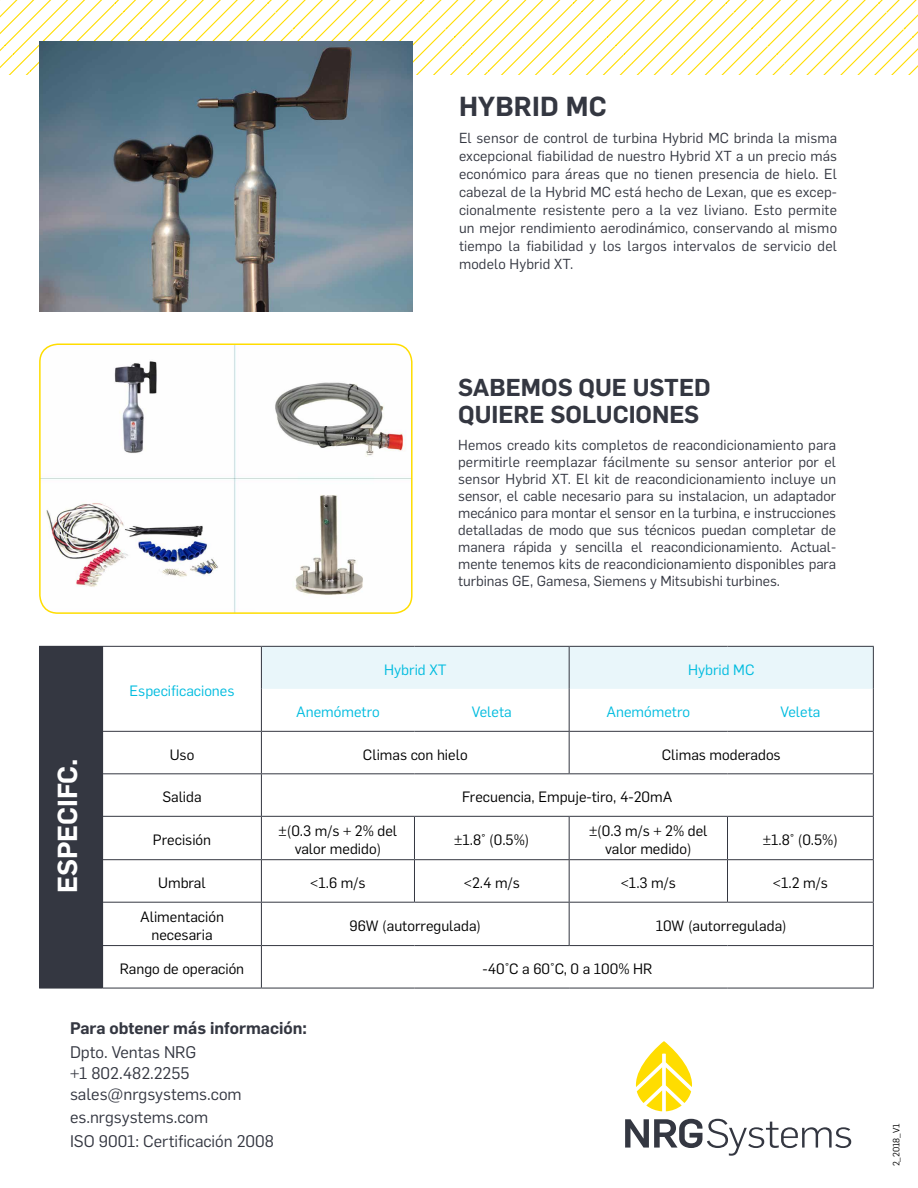
<style>
.page{position:relative;width:918px;height:1188px;background:#fff}
.page>*{position:absolute;margin:0;border:0;box-sizing:border-box;transform-origin:0 0}
.t1{font:600 27px "Flama";color:#fff}
.t2{font:600 27px "Flama";letter-spacing:.01em;color:#343741}
.t3{font:600 24px/27px "Flama";color:#343741}
.t4{font:16.5px/21px "Flama";color:#343741}
.t5{font:600 16.5px "Flama";color:#343741}
.t6{font:14.7px/17.7px "Flama";color:#000;text-align:center}
.t7{font:14.7px "Flama";color:#00bcdf}
.t8{font:14.25px/17.1px "Flama";color:#343741;text-align:justify}
.t9{font:9px "Flama";color:#000}
</style>
<div class="page">
<svg style="left:0;top:0;width:918px;height:74px"></svg>
<img style="left:39px;top:41px;width:374px;height:270px">
<img style="left:40px;top:344px;width:370px;height:269px">
<div style="left:39px;top:344px;width:374px;height:270px;border:2px solid #fd0;border-radius:18px"></div>
<svg style="left:636px;top:1041px;width:56px;height:70px"></svg>
<svg style="left:625px;top:1119px;width:226px;height:37px"></svg>
<div style="left:39px;top:646px;width:64px;height:342px;background:#343741"></div>
<div style="left:262px;top:647px;width:611px;height:42px;background:#e9f6fa"></div>
<hr style="left:261px;top:732px;width:1px;height:41px;background:#343741">
<hr style="left:569px;top:732px;width:1px;height:41px;background:#343741">
<hr style="left:261px;top:774px;width:1px;height:42px;background:#343741">
<hr style="left:102px;top:816px;width:159px;height:1px;background:#343741">
<hr style="left:261px;top:816px;width:153px;height:1px;background:#343741">
<hr style="left:261px;top:817px;width:1px;height:42px;background:#343741">
<hr style="left:414px;top:816px;width:155px;height:1px;background:#343741">
<hr style="left:414px;top:817px;width:1px;height:42px;background:#343741">
<hr style="left:569px;top:816px;width:159px;height:1px;background:#343741">
<hr style="left:569px;top:817px;width:1px;height:42px;background:#343741">
<hr style="left:728px;top:816px;width:146px;height:1px;background:#343741">
<hr style="left:727px;top:817px;width:1px;height:42px;background:#343741">
<hr style="left:102px;top:859px;width:159px;height:1px;background:#343741">
<hr style="left:261px;top:859px;width:153px;height:1px;background:#343741">
<hr style="left:261px;top:860px;width:1px;height:42px;background:#343741">
<hr style="left:414px;top:859px;width:155px;height:1px;background:#343741">
<hr style="left:414px;top:860px;width:1px;height:42px;background:#343741">
<hr style="left:569px;top:859px;width:159px;height:1px;background:#343741">
<hr style="left:569px;top:860px;width:1px;height:42px;background:#343741">
<hr style="left:728px;top:859px;width:146px;height:1px;background:#343741">
<hr style="left:727px;top:860px;width:1px;height:42px;background:#343741">
<hr style="left:102px;top:902px;width:159px;height:1px;background:#343741">
<hr style="left:261px;top:902px;width:153px;height:1px;background:#343741">
<hr style="left:261px;top:903px;width:1px;height:42px;background:#343741">
<hr style="left:414px;top:902px;width:155px;height:1px;background:#343741">
<hr style="left:569px;top:902px;width:159px;height:1px;background:#343741">
<hr style="left:569px;top:903px;width:1px;height:42px;background:#343741">
<hr style="left:728px;top:902px;width:146px;height:1px;background:#343741">
<hr style="left:102px;top:945px;width:159px;height:1px;background:#343741">
<hr style="left:261px;top:945px;width:153px;height:1px;background:#343741">
<hr style="left:261px;top:946px;width:1px;height:42px;background:#343741">
<hr style="left:414px;top:945px;width:155px;height:1px;background:#343741">
<hr style="left:569px;top:945px;width:159px;height:1px;background:#343741">
<hr style="left:728px;top:945px;width:146px;height:1px;background:#343741">
<hr style="left:39px;top:988px;width:64px;height:1px;background:#343741">
<hr style="left:261px;top:731px;width:153px;height:1px;background:#343741">
<hr style="left:414px;top:731px;width:155px;height:1px;background:#343741">
<hr style="left:102px;top:773px;width:159px;height:1px;background:#343741">
<hr style="left:261px;top:773px;width:153px;height:1px;background:#343741">
<hr style="left:414px;top:773px;width:155px;height:1px;background:#343741">
<hr style="left:569px;top:773px;width:159px;height:1px;background:#343741">
<hr style="left:728px;top:773px;width:146px;height:1px;background:#343741">
<hr style="left:261px;top:647px;width:1px;height:42px;background:#343741">
<hr style="left:261px;top:689px;width:1px;height:42px;background:#343741">
<hr style="left:102px;top:731px;width:159px;height:1px;background:#343741">
<hr style="left:103px;top:646px;width:158px;height:1px;background:#343741">
<hr style="left:261px;top:646px;width:153px;height:1px;background:#343741">
<hr style="left:414px;top:646px;width:155px;height:1px;background:#343741">
<hr style="left:873px;top:732px;width:1px;height:41px;background:#343741">
<hr style="left:873px;top:774px;width:1px;height:42px;background:#343741">
<hr style="left:873px;top:817px;width:1px;height:42px;background:#343741">
<hr style="left:873px;top:860px;width:1px;height:42px;background:#343741">
<hr style="left:873px;top:903px;width:1px;height:42px;background:#343741">
<hr style="left:873px;top:946px;width:1px;height:42px;background:#343741">
<hr style="left:103px;top:988px;width:158px;height:1px;background:#343741">
<hr style="left:261px;top:988px;width:153px;height:1px;background:#343741">
<hr style="left:414px;top:988px;width:155px;height:1px;background:#343741">
<hr style="left:569px;top:988px;width:159px;height:1px;background:#343741">
<hr style="left:728px;top:988px;width:146px;height:1px;background:#343741">
<hr style="left:569px;top:646px;width:159px;height:1px;background:#343741">
<hr style="left:569px;top:647px;width:1px;height:42px;background:#343741">
<hr style="left:728px;top:646px;width:146px;height:1px;background:#343741">
<hr style="left:873px;top:647px;width:1px;height:42px;background:#343741">
<hr style="left:569px;top:689px;width:1px;height:42px;background:#343741">
<hr style="left:873px;top:689px;width:1px;height:42px;background:#343741">
<hr style="left:569px;top:731px;width:159px;height:1px;background:#343741">
<hr style="left:728px;top:731px;width:146px;height:1px;background:#343741">
<h1 class="t2" style="left:459px;top:87px;width:149px">HYBRID MC</h1>
<p class="t8" style="left:459px;top:128px;width:380px;line-height:18px">El sensor de control de turbina Hybrid MC brinda la misma excepcional fiabilidad de nuestro Hybrid XT a un precio más económico para áreas que no tienen presencia de hielo. El cabezal de la Hybrid MC está hecho de Lexan, que es excep&shy;cionalmente resistente pero a la vez liviano. Esto permite un mejor rendimiento aerodinámico, conservando al mismo tiempo la fiabilidad y los largos intervalos de servicio del modelo Hybrid XT.</p>
<h2 class="t3" style="left:458px;top:373px;width:254px">SABEMOS QUE USTED<br>QUIERE SOLUCIONES</h2>
<p class="t8" style="left:458px;top:435px;width:380px">Hemos creado kits completos de reacondicionamiento para permitirle reemplazar fácilmente su sensor anterior por el sensor Hybrid XT. El kit de reacondicionamiento incluye un sensor, el cable necesario para su instalacion, un adaptador mecánico para montar el sensor en la turbina, e instrucciones detalladas de modo que sus técnicos puedan completar de manera rápida y sencilla el reacondicionamiento. Actual&shy;mente tenemos kits de reacondicionamiento disponibles para turbinas GE, Gamesa, Siemens y Mitsubishi turbines.</p>
<h1 class="t1" style="left:48px;top:893px;width:135px;rotate:-90deg">ESPECIFC.</h1>
<p class="t7" style="left:130px;top:680px;width:106px">Especificaciones</p>
<p class="t7" style="left:384px;top:659px;width:64px">Hybrid XT</p>
<p class="t7" style="left:688px;top:659px;width:68px">Hybrid MC</p>
<p class="t7" style="left:296px;top:702px;width:85px">Anemómetro</p>
<p class="t7" style="left:472px;top:702px;width:41px">Veleta</p>
<p class="t7" style="left:606px;top:702px;width:85px">Anemómetro</p>
<p class="t7" style="left:781px;top:702px;width:41px">Veleta</p>
<p class="t6" style="left:170px;top:745px;width:26px">Uso</p>
<p class="t6" style="left:363px;top:745px;width:106px">Climas con hielo</p>
<p class="t6" style="left:662px;top:745px;width:120px">Climas moderados</p>
<p class="t6" style="left:162px;top:787px;width:41px">Salida</p>
<p class="t6" style="left:462px;top:787px;width:212px">Frecuencia, Empuje-tiro, 4-20mA</p>
<p class="t6" style="left:153px;top:830px;width:60px">Precisión</p>
<p class="t6" style="left:279px;top:821px;width:120px">±(0.3 m/s + 2% del valor medido)</p>
<p class="t6" style="left:454px;top:830px;width:77px">±1.8˚ (0.5%)</p>
<p class="t6" style="left:589px;top:821px;width:120px">±(0.3 m/s + 2% del valor medido)</p>
<p class="t6" style="left:763px;top:830px;width:77px">±1.8˚ (0.5%)</p>
<p class="t6" style="left:158px;top:873px;width:49px">Umbral</p>
<p class="t6" style="left:310px;top:873px;width:57px">&lt;1.6 m/s</p>
<p class="t6" style="left:464px;top:873px;width:58px">&lt;2.4 m/s</p>
<p class="t6" style="left:621px;top:873px;width:57px">&lt;1.3 m/s</p>
<p class="t6" style="left:773px;top:873px;width:57px">&lt;1.2 m/s</p>
<p class="t6" style="left:140px;top:907px;width:85px">Alimentación necesaria</p>
<p class="t6" style="left:349px;top:916px;width:133px">96W (autorregulada)</p>
<p class="t6" style="left:656px;top:916px;width:133px">10W (autorregulada)</p>
<p class="t6" style="left:120px;top:959px;width:126px">Rango de operación</p>
<p class="t6" style="left:482px;top:959px;width:171px">-40˚C a 60˚C, 0 a 100% HR</p>
<p class="t5" style="left:70px;top:1016px;width:238px">Para obtener más información:</p>
<p class="t4" style="left:70px;top:1041px;width:173px">Dpto. Ventas NRG<br>+1 802.482.2255 sales@nrgsystems.com</p>
<p class="t4" style="left:70px;top:1104px;width:205px;line-height:24px">es.nrgsystems.com<br>ISO 9001: Certificación 2008</p>
<p class="t9" style="left:890px;top:1166px;width:45px;rotate:-90deg">2_2018_V1</p>
</div>
